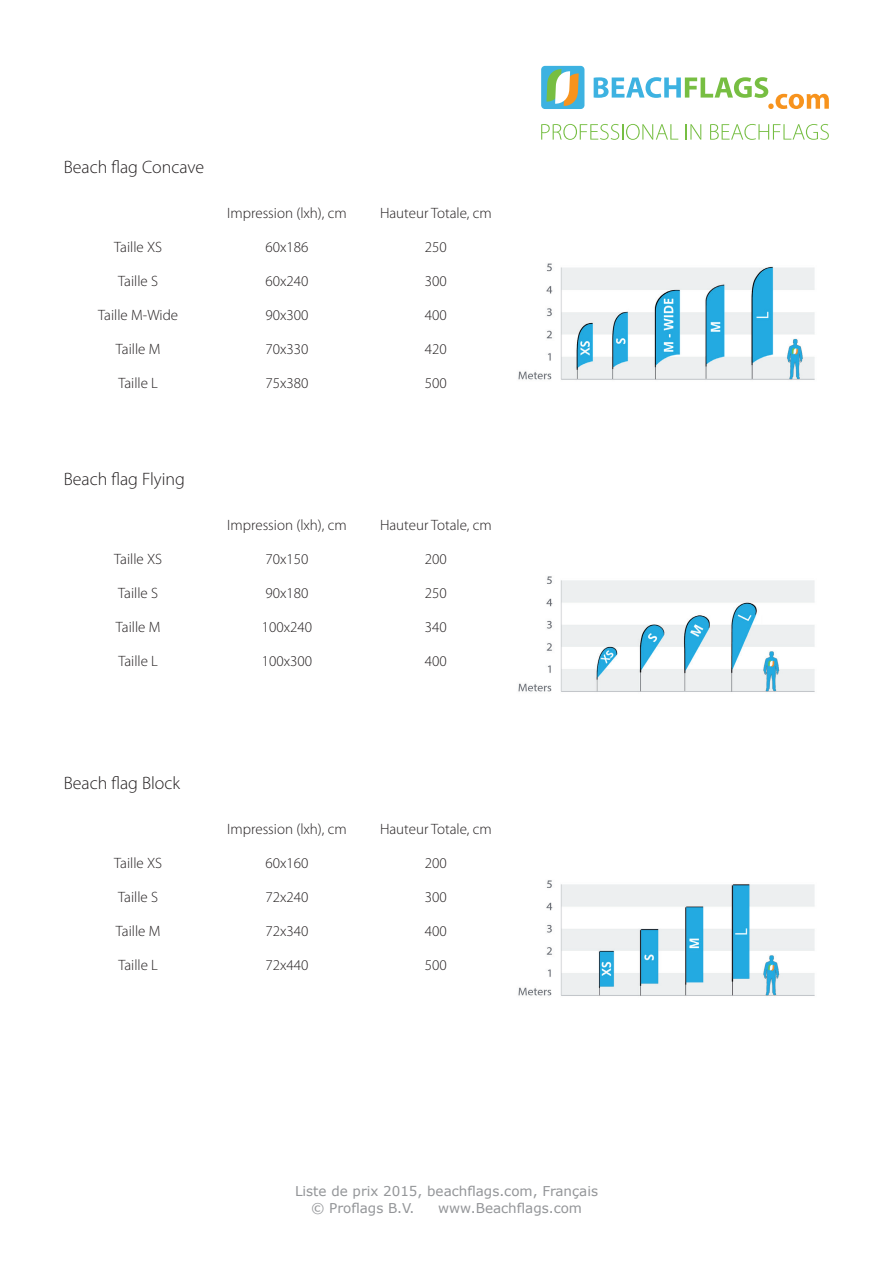
<style>
.page{position:relative;width:893px;height:1263px;background:#fff}
.page>*{position:absolute;margin:0;border:0;box-sizing:border-box;transform-origin:0 0}
.t1{font:300 18px "Myriad Pro";color:#231f20}
.t2{font:300 15px "Myriad Pro";color:#231f20}
.t3{font:13.5px/16.2px "Verdana";color:#939598}
</style>
<div class="page">
<div style="left:541px;top:66px;width:43px;height:43px;background:#3db2e1;border-radius:4px"></div>
<svg style="left:546px;top:69px;width:33px;height:37px"></svg>
<svg style="left:594px;top:77px;width:235px;height:32px"></svg>
<svg style="left:541px;top:124px;width:137px;height:16px"></svg>
<svg style="left:686px;top:124px;width:15px;height:16px"></svg>
<svg style="left:710px;top:124px;width:119px;height:16px"></svg>
<img style="left:518px;top:263px;width:297px;height:117px">
<img style="left:518px;top:576px;width:297px;height:116px">
<img style="left:518px;top:880px;width:297px;height:116px">
<p class="t1" style="left:64px;top:157px;width:142px">Beach flag Concave</p>
<p class="t2" style="left:227px;top:205px;width:121px">Impression (lxh), cm</p>
<p class="t2" style="left:380px;top:205px;width:113px">Hauteur Totale, cm</p>
<p class="t2" style="left:114px;top:239px;width:50px">Taille XS</p>
<p class="t2" style="left:265px;top:239px;width:45px">60x186</p>
<p class="t2" style="left:425px;top:239px;width:23px">250</p>
<p class="t2" style="left:118px;top:273px;width:41px">Taille S</p>
<p class="t2" style="left:265px;top:273px;width:45px">60x240</p>
<p class="t2" style="left:425px;top:273px;width:23px">300</p>
<p class="t2" style="left:98px;top:307px;width:81px">Taille M-Wide</p>
<p class="t2" style="left:265px;top:307px;width:45px">90x300</p>
<p class="t2" style="left:425px;top:307px;width:23px">400</p>
<p class="t2" style="left:116px;top:341px;width:46px">Taille M</p>
<p class="t2" style="left:265px;top:341px;width:45px">70x330</p>
<p class="t2" style="left:425px;top:341px;width:23px">420</p>
<p class="t2" style="left:118px;top:375px;width:41px">Taille L</p>
<p class="t2" style="left:265px;top:375px;width:45px">75x380</p>
<p class="t2" style="left:425px;top:375px;width:23px">500</p>
<p class="t1" style="left:64px;top:469px;width:123px">Beach flag Flying</p>
<p class="t2" style="left:227px;top:517px;width:121px">Impression (lxh), cm</p>
<p class="t2" style="left:380px;top:517px;width:113px">Hauteur Totale, cm</p>
<p class="t2" style="left:114px;top:551px;width:50px">Taille XS</p>
<p class="t2" style="left:265px;top:551px;width:45px">70x150</p>
<p class="t2" style="left:425px;top:551px;width:23px">200</p>
<p class="t2" style="left:118px;top:585px;width:41px">Taille S</p>
<p class="t2" style="left:265px;top:585px;width:45px">90x180</p>
<p class="t2" style="left:425px;top:585px;width:23px">250</p>
<p class="t2" style="left:116px;top:619px;width:46px">Taille M</p>
<p class="t2" style="left:262px;top:619px;width:52px">100x240</p>
<p class="t2" style="left:425px;top:619px;width:23px">340</p>
<p class="t2" style="left:118px;top:653px;width:41px">Taille L</p>
<p class="t2" style="left:262px;top:653px;width:52px">100x300</p>
<p class="t2" style="left:425px;top:653px;width:23px">400</p>
<p class="t1" style="left:64px;top:773px;width:118px">Beach flag Block</p>
<p class="t2" style="left:227px;top:821px;width:121px">Impression (lxh), cm</p>
<p class="t2" style="left:380px;top:821px;width:113px">Hauteur Totale, cm</p>
<p class="t2" style="left:114px;top:855px;width:50px">Taille XS</p>
<p class="t2" style="left:265px;top:855px;width:45px">60x160</p>
<p class="t2" style="left:425px;top:855px;width:23px">200</p>
<p class="t2" style="left:118px;top:889px;width:41px">Taille S</p>
<p class="t2" style="left:265px;top:889px;width:45px">72x240</p>
<p class="t2" style="left:425px;top:889px;width:23px">300</p>
<p class="t2" style="left:116px;top:923px;width:46px">Taille M</p>
<p class="t2" style="left:265px;top:923px;width:45px">72x340</p>
<p class="t2" style="left:425px;top:923px;width:23px">400</p>
<p class="t2" style="left:118px;top:957px;width:41px">Taille L</p>
<p class="t2" style="left:265px;top:957px;width:45px">72x440</p>
<p class="t2" style="left:425px;top:957px;width:23px">500</p>
<p class="t3" style="left:311px;top:1183px;width:288px;text-indent:-16px">Liste de prix 2015, beachflags.com, Français © Proflags B.V.</p>
<p class="t3" style="left:438px;top:1199px;width:145px">www.Beachflags.com</p>
</div>
